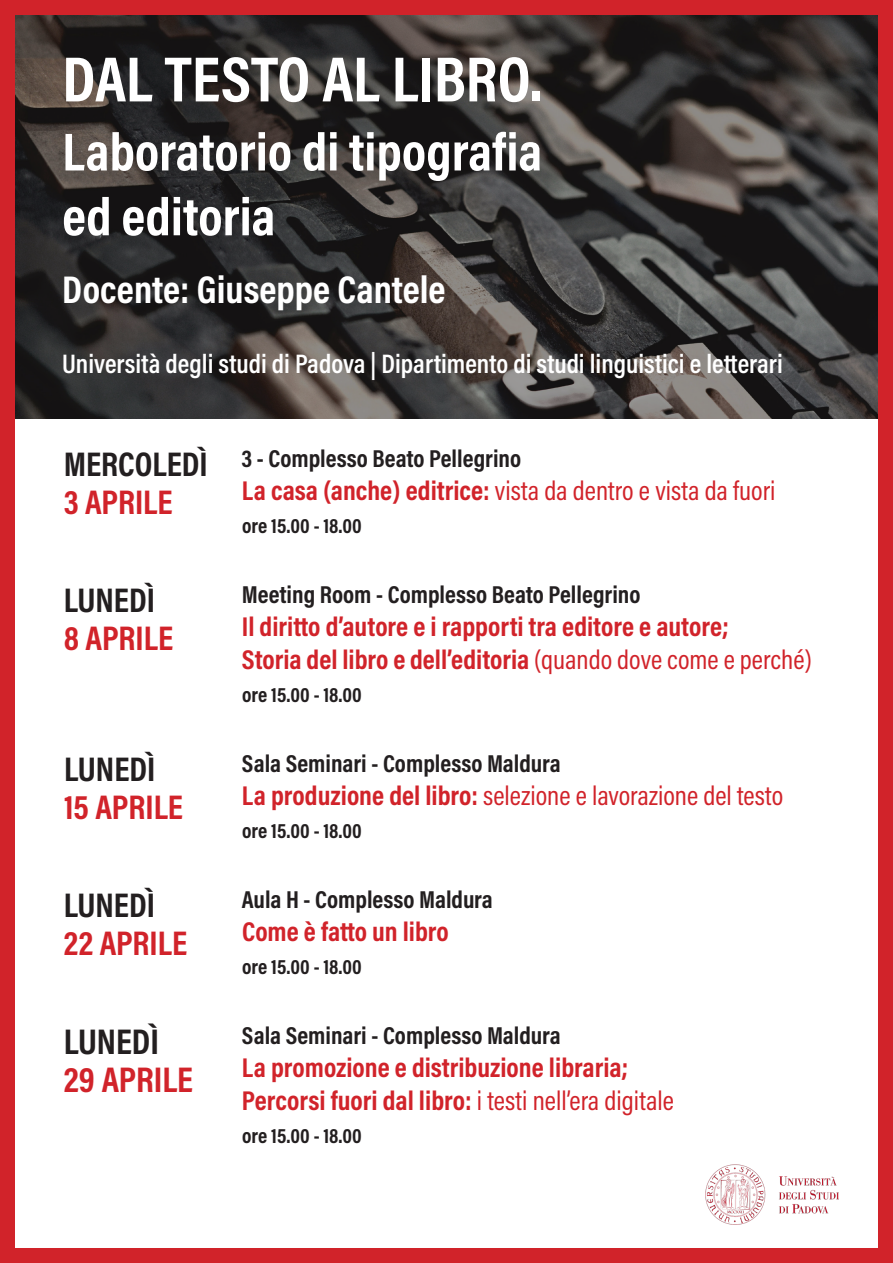
<style>
.page{position:relative;width:893px;height:1263px;background:#fff}
.page>*{position:absolute;margin:0;border:0;box-sizing:border-box;transform-origin:0 0}
.t1{font:700 64.5px "Acumin Pro Cond";color:#fff}
.t2{font:700 54px/64.8px "Acumin Pro Cond";color:#fff}
.t3{font:700 39px "Acumin Pro Cond";color:#fff}
.t4{font:700 36px "Acumin Pro Cond";color:#d1232a}
.t5{font:700 36px "Acumin Pro Cond";letter-spacing:-.005em;color:#231f20}
.t6{font:700 34.5px "Acumin Pro Cond";color:#d1232a}
.t7{font:700 34.5px "Acumin Pro Cond";color:#231f20}
.t8{font:700 27.45px "Acumin Pro Cond";color:#d1232a}
.t9{font:27.45px "Acumin Pro Cond";color:#d1232a}
.t10{font:600 27px "Acumin Pro Cond";color:#fff}
.t11{font:700 24.75px "Acumin Pro Cond";color:#231f20}
.t12{font:700 21px "Acumin Pro Cond";color:#231f20}
.s1{font-weight:700}
.s2{font-weight:400}
</style>
<div class="page">
<svg style="left:16px;top:16px;width:861px;height:402px;background:#393635"></svg>
<div style="left:0;top:0;width:893px;height:1263px;border:15px solid #d1232a"></div>
<img style="left:706px;top:1164px;width:133px;height:60px">
<p class="t1" style="left:62px;top:37px;width:482px">DAL TESTO AL LIBRO.</p>
<p class="t2" style="left:62px;top:118px;width:482px">Laboratorio di tipografia ed editoria</p>
<p class="t3" style="left:62px;top:264px;width:385px">Docente: Giuseppe Cantele</p>
<p class="t10" style="left:62px;top:346px;width:722px">Università degli studi di Padova | Dipartimento di studi linguistici e letterari</p>
<p class="t7" style="left:64px;top:441px;width:146px">MERCOLEDÌ</p>
<p class="t6" style="left:64px;top:479px;width:111px">3 APRILE</p>
<p class="t7" style="left:64px;top:577px;width:93px">LUNEDÌ</p>
<p class="t6" style="left:64px;top:615px;width:111px">8 APRILE</p>
<p class="t7" style="left:64px;top:746px;width:93px">LUNEDÌ</p>
<p class="t6" style="left:64px;top:784px;width:121px">15 APRILE</p>
<p class="t7" style="left:64px;top:882px;width:93px">LUNEDÌ</p>
<p class="t6" style="left:64px;top:920px;width:125px">22 APRILE</p>
<p class="t5" style="left:64px;top:1018px;width:97px">LUNEDÌ</p>
<p class="t4" style="left:64px;top:1055px;width:131px">29 APRILE</p>
<p class="t11" style="left:242px;top:442px;width:281px">3 - Complesso Beato Pellegrino</p>
<p class="t9" style="left:242px;top:473px;width:535px"><span class="s1">La casa (anche) editrice:</span> vista da dentro e vista da fuori</p>
<p class="t12" style="left:242px;top:512px;width:121px">ore 15.00 - 18.00</p>
<p class="t11" style="left:242px;top:578px;width:400px">Meeting Room - Complesso Beato Pellegrino</p>
<p class="t8" style="left:242px;top:608px;width:489px">Il diritto d’autore e i rapporti tra editore e autore;</p>
<p class="t8" style="left:242px;top:641px;width:571px">Storia del libro e dell’editoria <span class="s2">(quando dove come e perché)</span></p>
<p class="t12" style="left:242px;top:681px;width:121px">ore 15.00 - 18.00</p>
<p class="t11" style="left:242px;top:747px;width:320px">Sala Seminari - Complesso Maldura</p>
<p class="t9" style="left:242px;top:778px;width:543px"><span class="s1">La produzione del libro:</span> selezione e lavorazione del testo</p>
<p class="t12" style="left:242px;top:817px;width:121px">ore 15.00 - 18.00</p>
<p class="t11" style="left:242px;top:883px;width:253px">Aula H - Complesso Maldura</p>
<p class="t8" style="left:242px;top:913px;width:208px">Come è fatto un libro</p>
<p class="t12" style="left:242px;top:953px;width:121px">ore 15.00 - 18.00</p>
<p class="t11" style="left:242px;top:1019px;width:320px">Sala Seminari - Complesso Maldura</p>
<p class="t8" style="left:242px;top:1049px;width:388px">La promozione e distribuzione libraria;</p>
<p class="t8" style="left:242px;top:1082px;width:433px">Percorsi fuori dal libro: <span class="s2">i testi nell’era digitale</span></p>
<p class="t12" style="left:242px;top:1122px;width:121px">ore 15.00 - 18.00</p>
</div>
